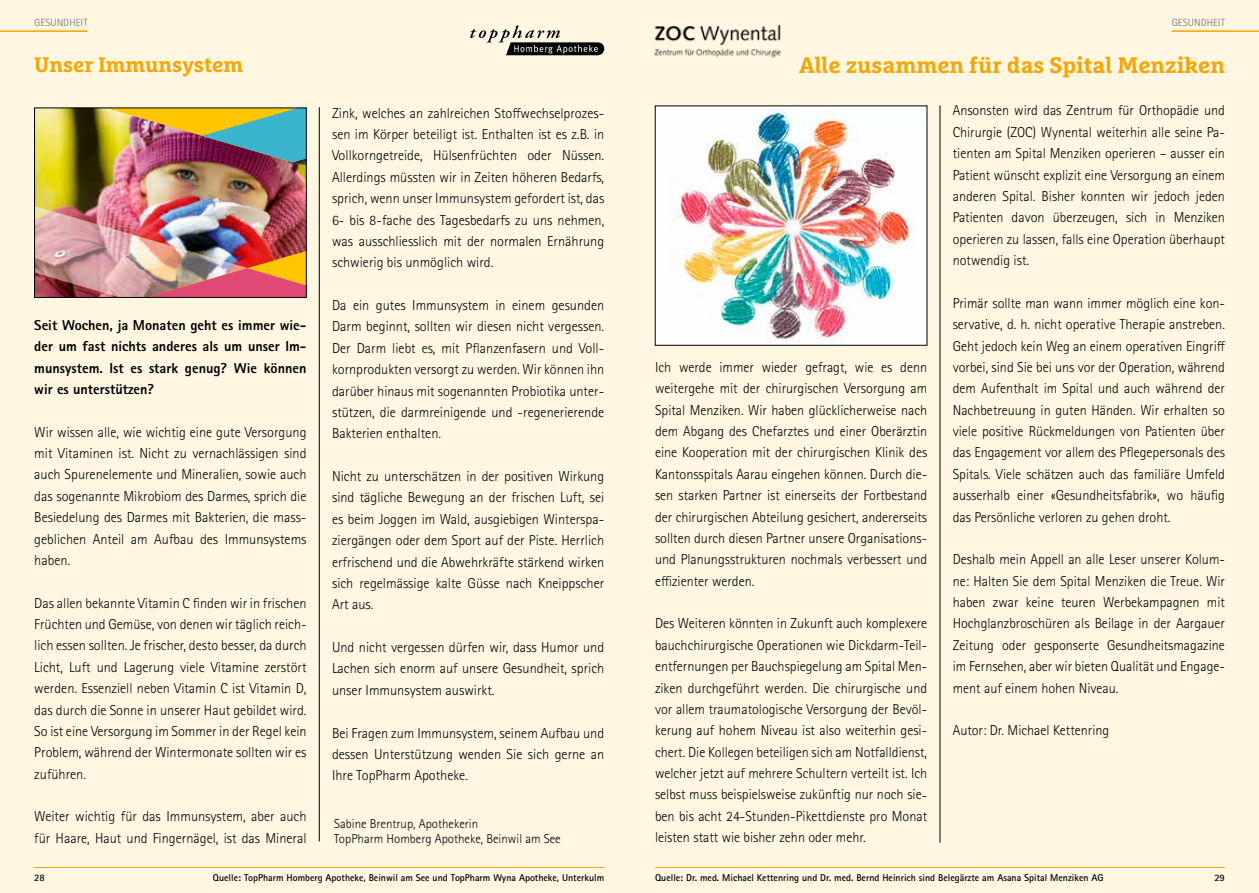
<style>
.page{position:relative;width:1259px;height:893px;background:#fff}
.page>*{position:absolute;margin:0;border:0;box-sizing:border-box;transform-origin:0 0}
.t1{font:700 22.5px "Marselis Slab Pro";color:#f7a500}
.t2{font:700 21px "Marselis Slab Pro";color:#f7a500}
.t3{font:300 14.4px/21.3px "Rotis Sans Serif Std";color:#000;text-align:justify}
.t4{font:800 14.4px/21.3px "Rotis Sans Serif Std";color:#000;text-align:justify}
.t5{font:300 12.9px/15px "Rotis Sans Serif Std";color:#000}
.t6{font:10.5px "Rotis Sans Serif Std";color:#868786}
.t7{font:700 9.9px "Rotis Sans Serif Std";color:#000}
</style>
<div class="page">
<div style="left:0;top:0;width:629px;height:893px;background:#fff7e2"></div>
<hr style="left:0;top:30px;width:88px;height:2px;background:#f7a500">
<hr style="left:34px;top:867px;width:570px;height:1px;background:#f7a500">
<svg style="left:470px;top:26px;width:134px;height:29px"></svg>
<hr style="left:319px;top:107px;width:1px;height:734px;background:#000">
<img style="left:36px;top:110px;width:268px;height:158px">
<img style="left:105px;top:227px;width:71px;height:43px">
<img style="left:36px;top:206px;width:69px;height:64px">
<img style="left:176px;top:247px;width:71px;height:21px">
<img style="left:36px;top:270px;width:110px;height:26px">
<svg style="left:202px;top:110px;width:102px;height:56px;background:#718d7b"></svg>
<img style="left:146px;top:268px;width:158px;height:28px">
<div style="left:34px;top:108px;width:272px;height:190px;border:1px solid #000"></div>
<div style="left:629px;top:0;width:630px;height:893px;background:#fff7e2"></div>
<hr style="left:939px;top:105px;width:1px;height:738px;background:#000">
<img style="left:654px;top:24px;width:127px;height:34px">
<hr style="left:655px;top:867px;width:570px;height:1px;background:#f7a500">
<hr style="left:1171px;top:30px;width:88px;height:2px;background:#f7a500">
<img style="left:657px;top:108px;width:268px;height:235px">
<p class="t6" style="left:34px;top:16px;width:55px">GESUNDHEIT</p>
<h2 class="t2" style="left:34px;top:51px;width:210px">Unser Immunsystem</h2>
<p class="t3" style="left:332px;top:102px;width:274px">Zink, welches an zahlreichen Stoffwechselprozes&shy;sen im Körper beteiligt ist. Enthalten ist es z.B. in Vollkorngetreide, Hülsenfrüchten oder Nüssen.<br>Allerdings müssten wir in Zeiten höheren Bedarfs, sprich, wenn unser Immunsystem gefordert ist, das 6- bis 8-fache des Tagesbedarfs zu uns nehmen, was ausschliesslich mit der normalen Ernährung schwierig bis unmöglich wird.</p>
<p class="t3" style="left:332px;top:295px;width:274px">Da ein gutes Immunsystem in einem gesunden Darm beginnt, sollten wir diesen nicht vergessen.<br>Der Darm liebt es, mit Pflanzenfasern und Voll&shy;kornprodukten versorgt zu werden. Wir können ihn darüber hinaus mit sogenannten Probiotika unter&shy;stützen, die darmreinigende und -regenerierende Bakterien enthalten.</p>
<p class="t3" style="left:332px;top:466px;width:274px">Nicht zu unterschätzen in der positiven Wirkung sind tägliche Bewegung an der frischen Luft, sei es beim Joggen im Wald, ausgiebigen Winterspa&shy;ziergängen oder dem Sport auf der Piste. Herrlich erfrischend und die Abwehrkräfte stärkend wirken sich regelmässige kalte Güsse nach Kneippscher Art aus.</p>
<p class="t3" style="left:332px;top:637px;width:274px">Und nicht vergessen dürfen wir, dass Humor und Lachen sich enorm auf unsere Gesundheit, sprich unser Immunsystem auswirkt.</p>
<p class="t3" style="left:332px;top:722px;width:274px">Bei Fragen zum Immunsystem, seinem Aufbau und dessen Unterstützung wenden Sie sich gerne an Ihre TopPharm Apotheke.</p>
<p class="t4" style="left:34px;top:314px;width:274px">Seit Wochen, ja Monaten geht es immer wie&shy;der um fast nichts anderes als um unser Im&shy;munsystem. Ist es stark genug? Wie können wir es unterstützen?</p>
<p class="t3" style="left:34px;top:421px;width:274px">Wir wissen alle, wie wichtig eine gute Versorgung mit Vitaminen ist. Nicht zu vernachlässigen sind auch Spurenelemente und Mineralien, sowie auch das sogenannte Mikrobiom des Darmes, sprich die Besiedelung des Darmes mit Bakterien, die mass&shy;geblichen Anteil am Aufbau des Immunsystems haben.</p>
<p class="t3" style="left:34px;top:592px;width:274px">Das allen bekannte Vitamin C finden wir in frischen Früchten und Gemüse, von denen wir täglich reich&shy;lich essen sollten. Je frischer, desto besser, da durch Licht, Luft und Lagerung viele Vitamine zerstört werden. Essenziell neben Vitamin C ist Vitamin D, das durch die Sonne in unserer Haut gebildet wird.<br>So ist eine Versorgung im Sommer in der Regel kein Problem, während der Wintermonate sollten wir es zuführen.</p>
<p class="t3" style="left:34px;top:806px;width:274px">Weiter wichtig für das Immunsystem, aber auch für Haare, Haut und Fingernägel, ist das Mineral</p>
<p class="t5" style="left:334px;top:816px;width:228px">Sabine Brentrup, Apothekerin<br>TopPharm Homberg Apotheke, Beinwil am See</p>
<p class="t7" style="left:213px;top:871px;width:393px">Quelle: TopPharm Homberg Apotheke, Beinwil am See und TopPharm Wyna Apotheke, Unterkulm</p>
<p class="t7" style="left:34px;top:871px;width:12px">28</p>
<p class="t6" style="left:1171px;top:16px;width:55px">GESUNDHEIT</p>
<h1 class="t1" style="left:799px;top:51px;width:427px">Alle zusammen für das Spital Menziken</h1>
<p class="t3" style="left:655px;top:357px;width:274px">Ich werde immer wieder gefragt, wie es denn weitergehe mit der chirurgischen Versorgung am Spital Menziken. Wir haben glücklicherweise nach dem Abgang des Chefarztes und einer Oberärztin eine Kooperation mit der chirurgischen Klinik des Kantonsspitals Aarau eingehen können. Durch die&shy;sen starken Partner ist einerseits der Fortbestand der chirurgischen Abteilung gesichert, andererseits sollten durch diesen Partner unsere Organisations&shy;und Planungsstrukturen nochmals verbessert und effizienter werden.</p>
<p class="t3" style="left:655px;top:613px;width:274px">Des Weiteren könnten in Zukunft auch komplexere bauchchirurgische Operationen wie Dickdarm-Teil&shy;entfernungen per Bauchspiegelung am Spital Men&shy;ziken durchgeführt werden. Die chirurgische und vor allem traumatologische Versorgung der Bevöl&shy;kerung auf hohem Niveau ist also weiterhin gesi&shy;chert. Die Kollegen beteiligen sich am Notfalldienst, welcher jetzt auf mehrere Schultern verteilt ist. Ich selbst muss beispielsweise zukünftig nur noch sie&shy;ben bis acht 24-Stunden-Pikettdienste pro Monat leisten statt wie bisher zehn oder mehr.</p>
<p class="t3" style="left:952px;top:100px;width:274px">Ansonsten wird das Zentrum für Orthopädie und Chirurgie (ZOC) Wynental weiterhin alle seine Pa&shy;tienten am Spital Menziken operieren – ausser ein Patient wünscht explizit eine Versorgung an einem anderen Spital. Bisher konnten wir jedoch jeden Patienten davon überzeugen, sich in Menziken operieren zu lassen, falls eine Operation überhaupt notwendig ist.</p>
<p class="t3" style="left:952px;top:293px;width:274px">Primär sollte man wann immer möglich eine kon&shy;servative, d. h. nicht operative Therapie anstreben.<br>Geht jedoch kein Weg an einem operativen Eingriff vorbei, sind Sie bei uns vor der Operation, während dem Aufenthalt im Spital und auch während der Nachbetreuung in guten Händen. Wir erhalten so viele positive Rückmeldungen von Patienten über das Engagement vor allem des Pflegepersonals des Spitals. Viele schätzen auch das familiäre Umfeld ausserhalb einer «Gesundheitsfabrik», wo häufig das Persönliche verloren zu gehen droht.</p>
<p class="t3" style="left:952px;top:549px;width:274px">Deshalb mein Appell an alle Leser unserer Kolum&shy;ne: Halten Sie dem Spital Menziken die Treue. Wir haben zwar keine teuren Werbekampagnen mit Hochglanzbroschüren als Beilage in der Aargauer Zeitung oder gesponserte Gesundheitsmagazine im Fernsehen, aber wir bieten Qualität und Engage&shy;ment auf einem hohen Niveau.</p>
<p class="t3" style="left:952px;top:720px;width:158px">Autor: Dr. Michael Kettenring</p>
<p class="t7" style="left:655px;top:872px;width:450px">Quelle: Dr. med. Michael Kettenring und Dr. med. Bernd Heinrich sind Belegärzte am Asana Spital Menziken AG</p>
<p class="t7" style="left:1214px;top:871px;width:12px">29</p>
</div>
